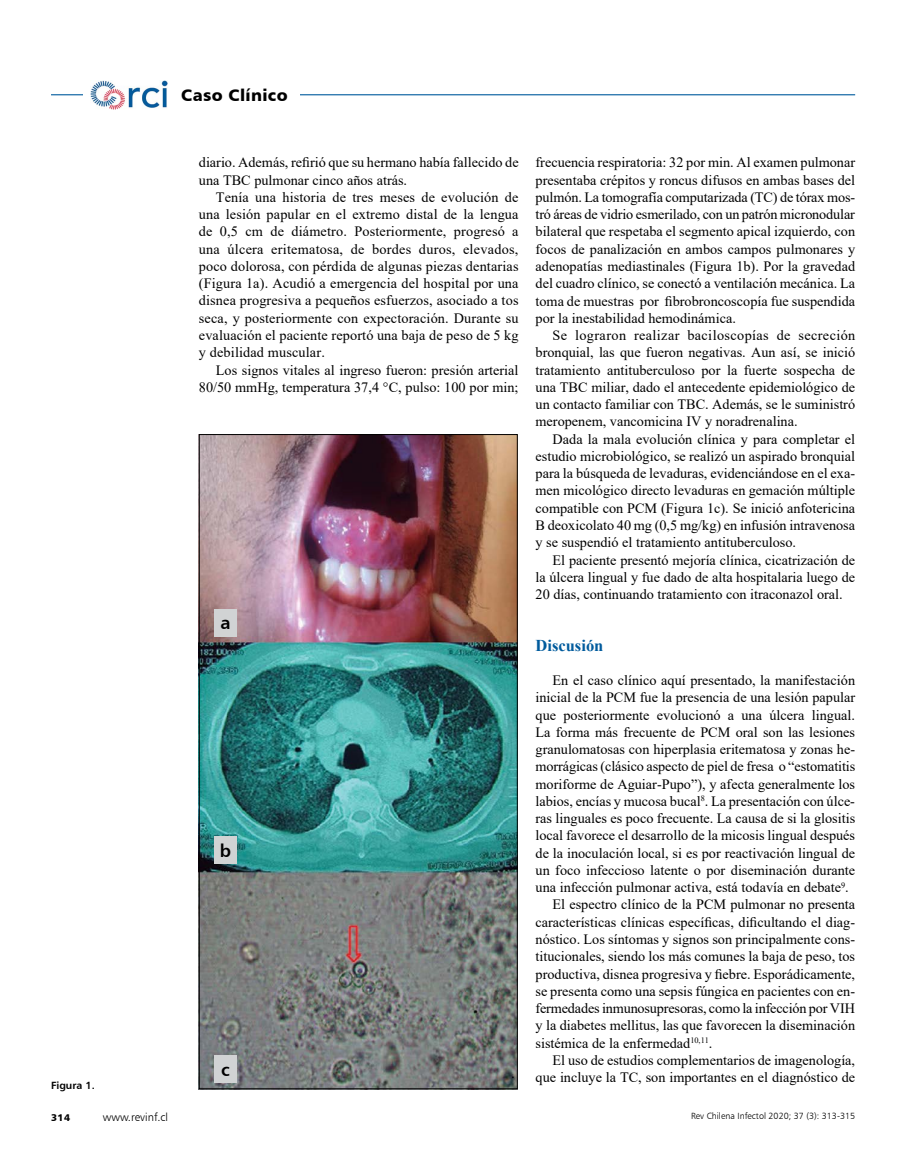
<style>
.page{position:relative;width:919px;height:1170px;background:#fff}
.page>*{position:absolute;margin:0;border:0;box-sizing:border-box;transform-origin:0 0}
.t1{font:18px "Humanist 777 BT Bold B";color:#000}
.t2{font:16.5px "Humanist 777 BT Black B";letter-spacing:.02em;color:#000}
.t3{font:700 16.5px "Times New Roman";color:#005b9d}
.t4{font:14.25px/17.2px "Times New Roman";color:#000;text-align:justify}
.t5{font:11.25px "Humanist 777 BT Light B";color:#000}
.t6{font:10.5px "Humanist 777 BT Bold B";color:#000}
.t7{font:9.75px "Humanist 777 BT Black B";color:#000}
.t8{font:9px "Humanist 777 BT Light B";color:#000}
</style>
<div class="page">
<hr style="left:51px;top:94px;width:804px;height:1px;background:#005b9d">
<div style="left:83px;top:80px;width:92px;height:30px;background:#fff"></div>
<img style="left:90px;top:80px;width:78px;height:30px">
<div style="left:169px;top:80px;width:130px;height:30px;background:#fff"></div>
<img style="left:201px;top:436px;width:314px;height:651px">
<div style="left:214px;top:609px;width:22px;height:27px;background:#d1d3d4"></div>
<div style="left:214px;top:836px;width:22px;height:27px;background:#d1d3d4"></div>
<div style="left:214px;top:1055px;width:22px;height:27px;background:#d1d3d4"></div>
<p class="t2" style="left:181px;top:85px;width:108px">Caso Clínico</p>
<p class="t6" style="left:51px;top:1078px;width:45px">Figura 1.</p>
<p class="t7" style="left:51px;top:1111px;width:20px">314</p>
<p class="t5" style="left:103px;top:1110px;width:67px">www.revinf.cl</p>
<p class="t4" style="left:199px;top:153px;width:321px">diario. Además, refirió que su hermano había fallecido de una TBC pulmonar cinco años atrás.</p>
<p class="t4" style="left:199px;top:188px;width:321px;text-indent:17px">Tenía una historia de tres meses de evolución de una lesión papular en el extremo distal de la lengua de 0,5 cm de diámetro. Posteriormente, progresó a una úlcera eritematosa, de bordes duros, elevados, poco dolorosa, con pérdida de algunas piezas dentarias (Figura 1a). Acudió a emergencia del hospital por una disnea progresiva a pequeños esfuerzos, asociado a tos seca, y posteriormente con expectoración. Durante su evaluación el paciente reportó una baja de peso de 5 kg y debilidad muscular.</p>
<p class="t4" style="left:199px;top:360px;width:321px;text-align:right">Los signos vitales al ingreso fueron: presión arterial<br>80/50 mmHg, temperatura 37,4 °C, pulso: 100 por min;</p>
<p class="t1" style="left:220px;top:611px;width:12px">a</p>
<p class="t1" style="left:220px;top:838px;width:13px">b</p>
<p class="t1" style="left:221px;top:1058px;width:10px">c</p>
<p class="t4" style="left:535px;top:153px;width:321px">frecuencia respiratoria: 32 por min. Al examen pulmonar presentaba crépitos y roncus difusos en ambas bases del pulmón. La tomografía computarizada (TC) de tórax mos&shy;tró áreas de vidrio esmerilado, con un patrón micronodular bilateral que respetaba el segmento apical izquierdo, con focos de panalización en ambos campos pulmonares y adenopatías mediastinales (Figura 1b). Por la gravedad del cuadro clínico, se conectó a ventilación mecánica. La toma de muestras por fibrobroncoscopía fue suspendida por la inestabilidad hemodinámica.</p>
<p class="t4" style="left:535px;top:326px;width:321px;text-indent:17px">Se lograron realizar baciloscopías de secreción bronquial, las que fueron negativas. Aun así, se inició tratamiento antituberculoso por la fuerte sospecha de una TBC miliar, dado el antecedente epidemiológico de un contacto familiar con TBC. Además, se le suministró meropenem, vancomicina IV y noradrenalina.</p>
<p class="t4" style="left:535px;top:430px;width:321px;text-indent:17px">Dada la mala evolución clínica y para completar el estudio microbiológico, se realizó un aspirado bronquial para la búsqueda de levaduras, evidenciándose en el exa&shy;men micológico directo levaduras en gemación múltiple compatible con PCM (Figura 1c). Se inició anfotericina B deoxicolato 40 mg (0,5 mg/kg) en infusión intravenosa y se suspendió el tratamiento antituberculoso.</p>
<p class="t4" style="left:535px;top:550px;width:321px;text-indent:17px">El paciente presentó mejoría clínica, cicatrización de la úlcera lingual y fue dado de alta hospitalaria luego de 20 días, continuando tratamiento con itraconazol oral.</p>
<p class="t3" style="left:535px;top:633px;width:69px">Discusión</p>
<p class="t4" style="left:552px;top:671px;width:304px">En el caso clínico aquí presentado, la manifestación</p>
<p class="t4" style="left:535px;top:688px;width:321px">inicial de la PCM fue la presencia de una lesión papular</p>
<p class="t4" style="left:535px;top:705px;width:321px">que posteriormente evolucionó a una úlcera lingual.</p>
<p class="t4" style="left:535px;top:723px;width:321px">La forma más frecuente de PCM oral son las lesiones</p>
<p class="t4" style="left:535px;top:740px;width:321px">granulomatosas con hiperplasia eritematosa y zonas he-</p>
<p class="t4" style="left:535px;top:757px;width:321px">morrágicas (clásico aspecto de piel de fresa o “estomatitis</p>
<p class="t4" style="left:535px;top:774px;width:321px">moriforme de Aguiar-Pupo”), y afecta generalmente los</p>
<p class="t4" style="left:535px;top:792px;width:321px">labios, encías y mucosa bucal<sup>8</sup>. La presentación con úlce-</p>
<p class="t4" style="left:535px;top:809px;width:321px">ras linguales es poco frecuente. La causa de si la glositis</p>
<p class="t4" style="left:535px;top:826px;width:321px">local favorece el desarrollo de la micosis lingual después</p>
<p class="t4" style="left:535px;top:843px;width:321px">de la inoculación local, si es por reactivación lingual de</p>
<p class="t4" style="left:535px;top:861px;width:321px">un foco infeccioso latente o por diseminación durante</p>
<p class="t4" style="left:535px;top:878px;width:315px">una infección pulmonar activa, está todavía en debate<sup>9</sup>.</p>
<p class="t4" style="left:552px;top:895px;width:304px">El espectro clínico de la PCM pulmonar no presenta</p>
<p class="t4" style="left:535px;top:912px;width:321px">características clínicas específicas, dificultando el diag-</p>
<p class="t4" style="left:535px;top:930px;width:321px">nóstico. Los síntomas y signos son principalmente cons-</p>
<p class="t4" style="left:535px;top:947px;width:321px">titucionales, siendo los más comunes la baja de peso, tos</p>
<p class="t4" style="left:535px;top:964px;width:321px">productiva, disnea progresiva y fiebre. Esporádicamente,</p>
<p class="t4" style="left:535px;top:981px;width:321px">se presenta como una sepsis fúngica en pacientes con en-</p>
<p class="t4" style="left:535px;top:999px;width:321px">fermedades inmunosupresoras, como la infección por VIH</p>
<p class="t4" style="left:535px;top:1016px;width:321px">y la diabetes mellitus, las que favorecen la diseminación</p>
<p class="t4" style="left:535px;top:1033px;width:178px">sistémica de la enfermedad<sup>10,11</sup>.</p>
<p class="t4" style="left:552px;top:1050px;width:304px">El uso de estudios complementarios de imagenología,</p>
<p class="t4" style="left:535px;top:1068px;width:321px">que incluye la TC, son importantes en el diagnóstico de</p>
<p class="t8" style="left:691px;top:1110px;width:166px">Rev Chilena Infectol 2020; 37 (3): 313-315</p>
</div>
